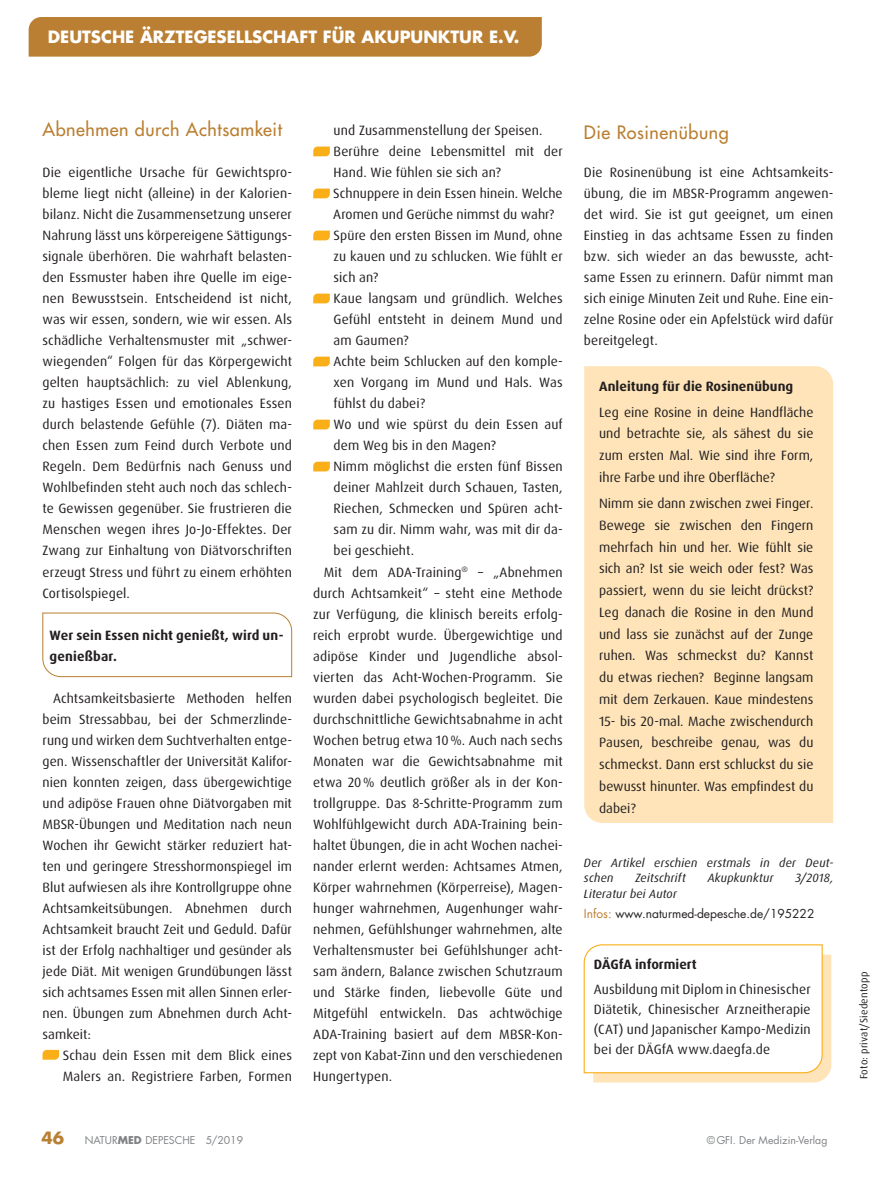
<style>
.page{position:relative;width:893px;height:1191px;background:#fff}
.page>*{position:absolute;margin:0;border:0;box-sizing:border-box;transform-origin:0 0}
._00-NM-U3-oben{font:500 18px "Futura LT Pro";letter-spacing:.03em;color:#ba7f32}
._00-NM-U3{font:500 18px "Futura LT Pro";letter-spacing:.03em;color:#ba7f32}
.NM-Rubrik-links{font:700 16.5px "Futura Std";color:#fff}
._03-NM-Fliess-ohneEi{font:13.5px/21px "Dax OT";letter-spacing:.01em;color:#231f20;text-align:justify}
._03-NM-Fliess-einzug{font:13.5px/21px "Dax OT";letter-spacing:.005em;color:#231f20;text-align:justify}
._03-NM-Fliess-einzug-2{font:700 13.5px/21px "Dax OT";letter-spacing:.01em;color:#231f20}
._00-NM-U4{font:700 13.5px "Dax OT";color:#231f20}
._05-NM-Quelle-neu{font:italic 12px/15.8px "Dax OT";letter-spacing:.015em;color:#231f20}
._06-NM-Bestellnummer{font:12px "Futura Std";color:#231f20}
.t1{font:10.5px "Futura Std";color:#808285}
.NM-Bildquellen{font:10.5px "Dax OT";letter-spacing:.02em;color:#231f20}
.s1{color:#ba7f32}
.s2{font-weight:700;font-size:16.5px;color:#ba7f32}
.s3{font-weight:700}
</style>
<div class="page">
<svg style="left:43px;top:1050px;width:16px;height:9px"></svg>
<div style="left:29px;top:17px;width:513px;height:40px;background:#ba7f32"></div>
<svg style="left:313px;top:147px;width:17px;height:9px"></svg>
<svg style="left:313px;top:189px;width:17px;height:9px"></svg>
<svg style="left:313px;top:231px;width:17px;height:9px"></svg>
<svg style="left:313px;top:294px;width:17px;height:9px"></svg>
<svg style="left:313px;top:357px;width:17px;height:9px"></svg>
<svg style="left:313px;top:420px;width:17px;height:9px"></svg>
<svg style="left:313px;top:462px;width:17px;height:9px"></svg>
<svg style="left:42px;top:612px;width:250px;height:65px"></svg>
<div style="left:584px;top:366px;width:249px;height:457px;background:#fee4b8"></div>
<svg style="left:583px;top:944px;width:248px;height:138px"></svg>
<p class="NM-Rubrik-links" style="left:48px;top:25px;width:473px">DEUTSCHE ÄRZTEGESELLSCHAFT FÜR AKUPUNKTUR E.V.</p>
<p class="_00-NM-U3-oben" style="left:43px;top:116px;width:241px">Abnehmen durch Achtsamkeit</p>
<p class="_03-NM-Fliess-ohneEi" style="left:43px;top:162px;width:251px">Die eigentliche Ursache für Gewichtspro&shy;bleme liegt nicht (alleine) in der Kalorien&shy;bilanz. Nicht die Zusammensetzung unserer Nahrung lässt uns körpereigene Sättigungs&shy;signale überhören. Die wahrhaft belasten&shy;den Essmuster haben ihre Quelle im eige&shy;nen Bewusstsein. Entscheidend ist nicht, was wir essen, sondern, wie wir essen. Als schädliche Verhaltensmuster mit „schwer&shy;wiegenden“ Folgen für das Körpergewicht gelten hauptsächlich: zu viel Ablenkung, zu hastiges Essen und emotionales Essen durch belastende Gefühle (7). Diäten ma&shy;chen Essen zum Feind durch Verbote und Regeln. Dem Bedürfnis nach Genuss und Wohlbefinden steht auch noch das schlech&shy;te Gewissen gegenüber. Sie frustrieren die Menschen wegen ihres Jo-Jo-Effektes. Der Zwang zur Einhaltung von Diätvorschriften erzeugt Stress und führt zu einem erhöhten Cortisolspiegel.</p>
<p class="_03-NM-Fliess-einzug-2" style="left:49px;top:624px;width:236px">Wer sein Essen nicht genießt, wird un&shy;genießbar.</p>
<p class="_03-NM-Fliess-einzug" style="left:43px;top:687px;width:251px;text-indent:11px">Achtsamkeitsbasierte Methoden helfen beim Stressabbau, bei der Schmerzlinde&shy;rung und wirken dem Suchtverhalten entge&shy;gen. Wissenschaftler der Universität Kalifor&shy;nien konnten zeigen, dass übergewichtige und adipöse Frauen ohne Diätvorgaben mit MBSR-Übungen und Meditation nach neun Wochen ihr Gewicht stärker reduziert hat&shy;ten und geringere Stresshormonspiegel im Blut aufwiesen als ihre Kontrollgruppe ohne Achtsamkeitsübungen. Abnehmen durch Achtsamkeit braucht Zeit und Geduld. Dafür ist der Erfolg nachhaltiger und gesünder als jede Diät. Mit wenigen Grundübungen lässt sich achtsames Essen mit allen Sinnen erler&shy;nen. Übungen zum Abnehmen durch Acht&shy;samkeit:</p>
<p class="_03-NM-Fliess-ohneEi" style="left:63px;top:1044px;width:231px">Schau dein Essen mit dem Blick eines<br>Malers an. Registriere Farben, Formen</p>
<p class="_03-NM-Fliess-ohneEi" style="left:334px;top:120px;width:210px">und Zusammenstellung der Speisen.</p>
<p class="_03-NM-Fliess-ohneEi" style="left:334px;top:141px;width:231px">Berühre deine Lebensmittel mit der<br>Hand. Wie fühlen sie sich an?</p>
<p class="_03-NM-Fliess-ohneEi" style="left:333px;top:183px;width:231px">Schnuppere in dein Essen hinein. Welche<br>Aromen und Gerüche nimmst du wahr?</p>
<p class="_03-NM-Fliess-ohneEi" style="left:334px;top:225px;width:231px">Spüre den ersten Bissen im Mund, ohne zu kauen und zu schlucken. Wie fühlt er sich an?</p>
<p class="_03-NM-Fliess-ohneEi" style="left:334px;top:288px;width:231px">Kaue langsam und gründlich. Welches Gefühl entsteht in deinem Mund und am Gaumen?</p>
<p class="_03-NM-Fliess-ohneEi" style="left:334px;top:351px;width:231px">Achte beim Schlucken auf den komple&shy;xen Vorgang im Mund und Hals. Was fühlst du dabei?</p>
<p class="_03-NM-Fliess-ohneEi" style="left:334px;top:414px;width:231px">Wo und wie spürst du dein Essen auf dem Weg bis in den Magen?</p>
<p class="_03-NM-Fliess-ohneEi" style="left:334px;top:456px;width:231px">Nimm möglichst die ersten fünf Bissen deiner Mahlzeit durch Schauen, Tasten, Riechen, Schmecken und Spüren acht&shy;sam zu dir. Nimm wahr, was mit dir da&shy;bei geschieht.</p>
<p class="_03-NM-Fliess-einzug" style="left:313px;top:561px;width:251px;text-indent:11px">Mit dem ADA-Training<sup>®</sup> – „Abnehmen durch Achtsamkeit“ – steht eine Methode zur Verfügung, die klinisch bereits erfolg&shy;reich erprobt wurde. Übergewichtige und adipöse Kinder und Jugendliche absol&shy;vierten das Acht-Wochen-Programm. Sie wurden dabei psychologisch begleitet. Die durchschnittliche Gewichtsabnahme in acht Wochen betrug etwa 10%. Auch nach sechs Monaten war die Gewichtsabnahme mit etwa 20% deutlich größer als in der Kon&shy;trollgruppe. Das 8-Schritte-Programm zum Wohlfühlgewicht durch ADA-Training bein&shy;haltet Übungen, die in acht Wochen nachei&shy;nander erlernt werden: Achtsames Atmen, Körper wahrnehmen (Körperreise), Magen&shy;hunger wahrnehmen, Augenhunger wahr&shy;nehmen, Gefühlshunger wahrnehmen, alte Verhaltensmuster bei Gefühlshunger acht&shy;sam ändern, Balance zwischen Schutzraum und Stärke finden, liebevolle Güte und Mitgefühl entwickeln. Das achtwöchige ADA-Training basiert auf dem MBSR-Kon&shy;zept von Kabat-Zinn und den verschiedenen Hungertypen.</p>
<p class="_00-NM-U3" style="left:584px;top:119px;width:146px">Die Rosinenübung</p>
<p class="_03-NM-Fliess-ohneEi" style="left:584px;top:162px;width:251px">Die Rosinenübung ist eine Achtsamkeits&shy;übung, die im MBSR-Programm angewen&shy;det wird. Sie ist gut geeignet, um einen Einstieg in das achtsame Essen zu finden bzw. sich wieder an das bewusste, acht&shy;same Essen zu erinnern. Dafür nimmt man sich einige Minuten Zeit und Ruhe. Eine ein&shy;zelne Rosine oder ein Apfelstück wird dafür bereitgelegt.</p>
<p class="_03-NM-Fliess-einzug-2" style="left:599px;top:376px;width:196px">Anleitung für die Rosinenübung</p>
<p class="_03-NM-Fliess-ohneEi" style="left:599px;top:401px;width:216px;line-height:21.8px">Leg eine Rosine in deine Handfläche und betrachte sie, als sähest du sie zum ersten Mal. Wie sind ihre Form, ihre Farbe und ihre Oberfläche?</p>
<p class="_03-NM-Fliess-ohneEi" style="left:599px;top:492px;width:216px;line-height:21.8px">Nimm sie dann zwischen zwei Finger.<br>Bewege sie zwischen den Fingern mehrfach hin und her. Wie fühlt sie sich an? Ist sie weich oder fest? Was passiert, wenn du sie leicht drückst?<br>Leg danach die Rosine in den Mund und lass sie zunächst auf der Zunge ruhen. Was schmeckst du? Kannst du etwas riechen? Beginne langsam mit dem Zerkauen. Kaue mindestens 15- bis 20-mal. Mache zwischendurch Pausen, beschreibe genau, was du schmeckst. Dann erst schluckst du sie bewusst hinunter. Was empfindest du dabei?</p>
<p class="_05-NM-Quelle-neu" style="left:584px;top:854px;width:251px">Der Artikel erschien erstmals in der Deut&shy;schen</p>
<p class="_05-NM-Quelle-neu" style="left:635px;top:870px;width:52px">Zeitschrift</p>
<p class="_05-NM-Quelle-neu" style="left:708px;top:870px;width:67px">Akupkunktur</p>
<p class="_05-NM-Quelle-neu" style="left:795px;top:870px;width:39px">3/2018,</p>
<p class="_05-NM-Quelle-neu" style="left:584px;top:886px;width:95px">Literatur bei Autor</p>
<p class="_06-NM-Bestellnummer" style="left:584px;top:906px;width:232px"><span class="s1">Infos:</span> www.naturmed-depesche.de/195222</p>
<p class="_00-NM-U4" style="left:594px;top:955px;width:104px">DÄGfA informiert</p>
<p class="_03-NM-Fliess-ohneEi" style="left:594px;top:979px;width:218px;line-height:20.2px">Ausbildung mit Diplom in Chinesischer Diätetik, Chinesischer Arzneitherapie (CAT) und Japanischer Kampo-Medizin bei der DÄGfA www.daegfa.de</p>
<p class="t1" style="left:41px;top:1133px;width:203px"><span class="s2">46</span> NATUR<span class="s3">MED</span> DEPESCHE 5/2019</p>
<p class="t1" style="left:707px;top:1133px;width:122px">©GFI. Der Medizin-Verlag</p>
<p class="NM-Bildquellen" style="left:857px;top:1079px;width:109px;rotate:-90deg">Foto: privat/Siedentopp</p>
</div>
